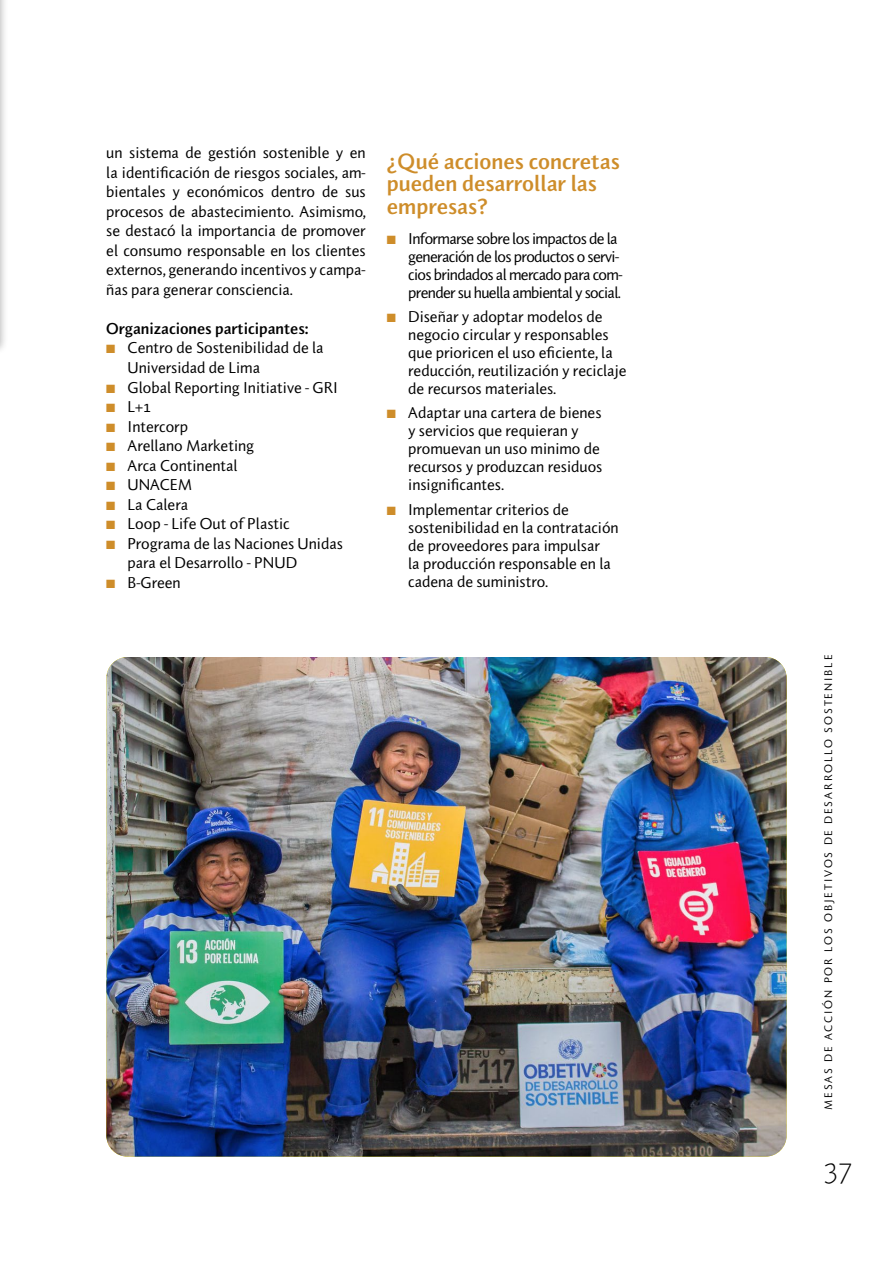
<style>
.page{position:relative;width:893px;height:1263px;background:#fff}
.page>*{position:absolute;margin:0;border:0;box-sizing:border-box;transform-origin:0 0}
.t1{font:300 27px "Pragma";color:#000}
.t2{font:700 21px/22.5px "Pragma";color:#ce8d2a}
.t3{font:15px/18px "Pragma";color:#000}
.t4{font:15px/18px "Pragma";letter-spacing:-.04em;color:#000}
.t5{font:700 15px "Pragma";color:#000}
.t6{font:10.5px "Pragma";letter-spacing:.18em;color:#000}
.s1{color:#ce8d2a}
</style>
<div class="page">
<div style="left:0;top:0;width:8px;height:382px;background:#000;opacity:.3"></div>
<svg style="left:0;top:0;width:1px;height:382px"></svg>
<img style="left:106px;top:657px;width:681px;height:500px">
<p class="t3" style="left:106px;top:143px;width:261px;line-height:19.5px;text-align:justify">un sistema de gestión sostenible y en la identificación de riesgos sociales, am&shy;bientales y económicos dentro de sus procesos de abastecimiento. Asimismo, se destacó la importancia de promover el consumo responsable en los clientes externos, generando incentivos y campa&shy;ñas para generar consciencia.</p>
<p class="t5" style="left:106px;top:320px;width:204px">Organizaciones participantes:</p>
<p class="t3" style="left:128px;top:338px;width:198px;line-height:19.5px;text-indent:-21px"><span class="s1">■</span> Centro de Sostenibilidad de la<br>Universidad de Lima</p>
<p class="t3" style="left:106px;top:378px;width:233px"><span class="s1">■</span> Global Reporting Initiative - GRI</p>
<p class="t3" style="left:106px;top:398px;width:46px"><span class="s1">■</span> L+1</p>
<p class="t3" style="left:106px;top:417px;width:83px"><span class="s1">■</span> Intercorp</p>
<p class="t3" style="left:106px;top:437px;width:149px"><span class="s1">■</span> Arellano Marketing</p>
<p class="t3" style="left:106px;top:456px;width:133px"><span class="s1">■</span> Arca Continental</p>
<p class="t3" style="left:106px;top:476px;width:87px"><span class="s1">■</span> UNACEM</p>
<p class="t3" style="left:106px;top:495px;width:83px"><span class="s1">■</span> La Calera</p>
<p class="t3" style="left:106px;top:515px;width:185px"><span class="s1">■</span> Loop - Life Out of Plastic</p>
<p class="t3" style="left:128px;top:533px;width:217px;line-height:19.5px;text-indent:-21px"><span class="s1">■</span> Programa de las Naciones Unidas para el Desarrollo - PNUD</p>
<p class="t3" style="left:106px;top:573px;width:76px"><span class="s1">■</span> B-Green</p>
<h2 class="t2" style="left:387px;top:150px;width:234px">¿Qué acciones concretas pueden desarrollar las empresas?</h2>
<p class="t4" style="left:408px;top:229px;width:216px;text-indent:-21px"><span class="s1">■</span> Informarse sobre los impactos de la generación de los productos o servi&shy;cios brindados al mercado para com&shy;prender su huella ambiental y social.</p>
<p class="t3" style="left:408px;top:308px;width:220px;text-indent:-21px"><span class="s1">■</span> Diseñar y adoptar modelos de negocio circular y responsables que prioricen el uso eficiente, la reducción, reutilización y reciclaje de recursos materiales.</p>
<p class="t3" style="left:408px;top:404px;width:196px;text-indent:-21px"><span class="s1">■</span> Adaptar una cartera de bienes y servicios que requieran y promuevan un uso minimo de recursos y produzcan residuos insignificantes.</p>
<p class="t3" style="left:408px;top:500px;width:212px;text-indent:-21px"><span class="s1">■</span> Implementar criterios de sostenibilidad en la contratación de proveedores para impulsar<br>la producción responsable en la cadena de suministro.</p>
<p class="t6" style="left:822px;top:1110px;width:456px;rotate:-90deg">MESAS DE ACCIÓN POR LOS OBJETIVOS DE DESARROLLO SOSTENIBLE</p>
<h1 class="t1" style="left:824px;top:1152px;width:30px">37</h1>
</div>
